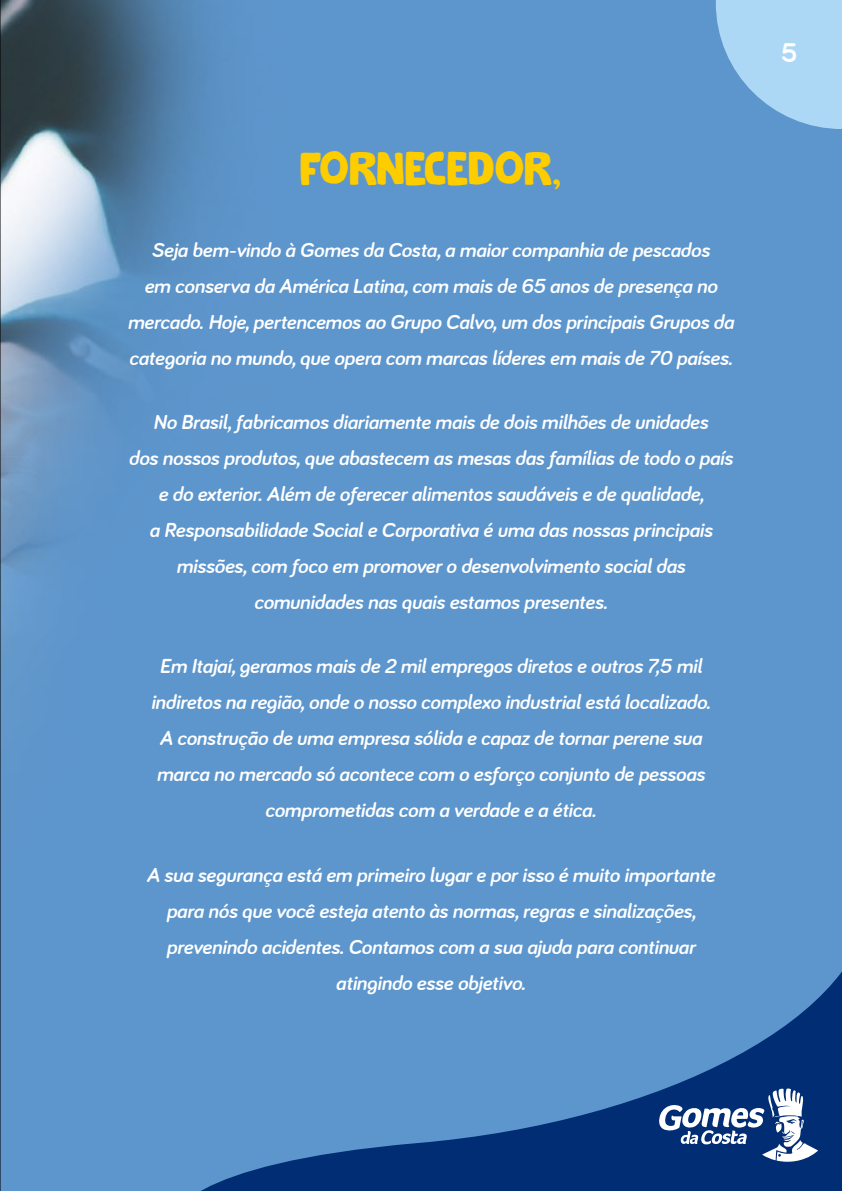
<style>
.page{position:relative;width:842px;height:1191px;background:#fff}
.page>*{position:absolute;margin:0;border:0;box-sizing:border-box;transform-origin:0 0}
.t1{font:48px "Cookie Supply DEMO";color:#fecd00}
.t2{font:700 28px "Bariol";color:#fff}
.t3{font:italic 700 21px/36px "Bariol";letter-spacing:-.01em;color:#fff;text-align:center}
</style>
<div class="page">
<img style="left:1px;top:0;width:841px;height:1191px">
<svg style="left:172px;top:891px;width:670px;height:300px;background:#4a80bb"></svg>
<svg style="left:716px;top:0;width:126px;height:129px;background:#9bc9ec"></svg>
<svg style="left:658px;top:1086px;width:160px;height:76px"></svg>
<hr style="left:0;top:0;width:1px;height:1191px;background:#000">
<h1 class="t1" style="left:300px;top:142px;width:263px">FORNECEDOR,</h1>
<p class="t3" style="left:127px;top:231px;width:608px">Seja bem-vindo à Gomes da Costa, a maior companhia de pescados<br>em conserva da América Latina, com mais de 65 anos de presença no mercado. Hoje, pertencemos ao Grupo Calvo, um dos principais Grupos da categoria no mundo, que opera com marcas líderes em mais de 70 países.</p>
<p class="t3" style="left:129px;top:404px;width:606px">No Brasil, fabricamos diariamente mais de dois milhões de unidades<br>dos nossos produtos, que abastecem as mesas das famílias de todo o país e do exterior. Além de oferecer alimentos saudáveis e de qualidade,<br>a Responsabilidade Social e Corporativa é uma das nossas principais missões, com foco em promover o desenvolvimento social das comunidades nas quais estamos presentes.</p>
<p class="t3" style="left:151px;top:648px;width:561px">Em Itajaí, geramos mais de 2 mil empregos diretos e outros 7,5 mil indiretos na região, onde o nosso complexo industrial está localizado.<br>A construção de uma empresa sólida e capaz de tornar perene sua marca no mercado só acontece com o esforço conjunto de pessoas comprometidas com a verdade e a ética.</p>
<p class="t3" style="left:146px;top:856px;width:570px">A sua segurança está em primeiro lugar e por isso é muito importante para nós que você esteja atento às normas, regras e sinalizações, prevenindo acidentes. Contamos com a sua ajuda para continuar atingindo esse objetivo.</p>
<h2 class="t2" style="left:781px;top:36px;width:18px">5</h2>
</div>
